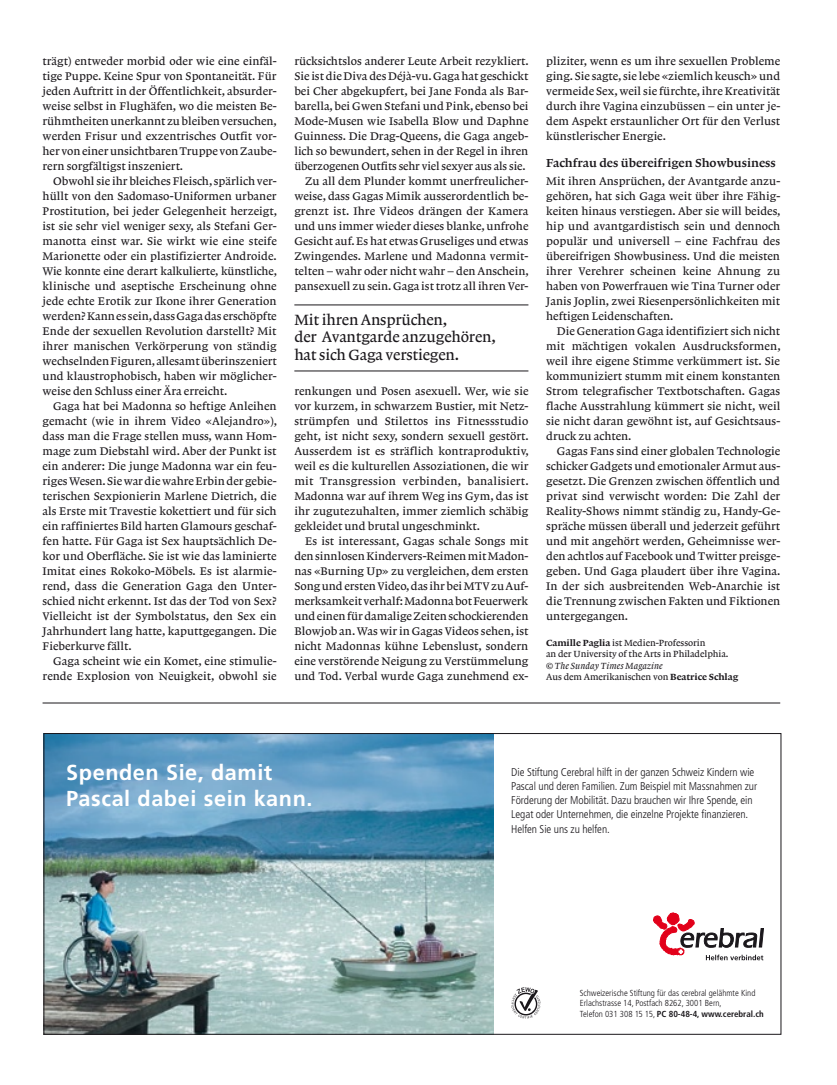
<style>
.page{position:relative;width:837px;height:1085px;background:#fff}
.page>*{position:absolute;margin:0;border:0;box-sizing:border-box;transform-origin:0 0}
.t1{font:700 21.62px/26px "Frutiger LT Std";letter-spacing:.025em;color:#fff}
.GES_Quote_3-zeilig_1{font:15.62px/17.5px "Lexicon No 1 Roman A Txt";letter-spacing:-.01em;color:#1a171b}
._00_Zwischentitel_1{font:12.25px "Lexicon No 1 Roman C Txt";color:#1a171b}
._00_Lauftext_9_3_A_x{font:11.62px/15px "Lexicon No 1 Roman A Txt";color:#1a171b;text-align:justify}
._00_Lauftext_9_3_A_s{font:11.62px/15px "Lexicon No 1 Roman A Txt";color:#1a171b;text-align:justify}
.t2{font:300 condensed 11.25px/14.1px "Frutiger";letter-spacing:-.01em;color:#1a171b}
._00_Autorenbox_7_5_A{font:9.38px/11.2px "Lexicon No 1 Roman A Tab";letter-spacing:-.005em;color:#1a171b}
._00_Autorenbox_7_5_A-2{font:9.38px "Lexicon No 1 Italic A Txt";letter-spacing:.01em;color:#1a171b}
.t3{font:300 condensed 8.75px/10.5px "Frutiger";color:#1a171b}
.s1{font-family:"Lexicon No 1 Roman D Txt"}
.s2{font-family:"Lexicon Xtra V05"}
.s3{font-weight:700}
</style>
<div class="page">
<hr style="left:43px;top:702px;width:737px;height:1px;background:#1a171b">
<hr style="left:294px;top:304px;width:234px;height:1px;background:#1a171b">
<hr style="left:294px;top:370px;width:234px;height:1px;background:#1a171b">
<svg style="left:653px;top:912px;width:110px;height:48px"></svg>
<svg style="left:511px;top:987px;width:29px;height:31px"></svg>
<img style="left:46px;top:735px;width:447px;height:297px">
<p class="_00_Lauftext_9_3_A_x" style="left:43px;top:53px;width:236px">trägt) entweder morbid oder wie eine einfäl&shy;tige Puppe. Keine Spur von Spontaneität. Für jeden Auftritt in der Öffentlichkeit, absurder&shy;weise selbst in Flughäfen, wo die meisten Be&shy;rühmtheiten unerkannt zu bleiben versuchen, werden Frisur und exzentrisches Outfit vor&shy;her von einer unsichtbaren Truppe von Zaube&shy;rern sorgfältigst inszeniert.</p>
<p class="_00_Lauftext_9_3_A_x" style="left:43px;top:173px;width:236px;text-indent:11px">Obwohl sie ihr bleiches Fleisch, spärlich ver&shy;hüllt von den Sadomaso-Uniformen urbaner Prostitution, bei jeder Gelegenheit herzeigt, ist sie sehr viel weniger sexy, als Stefani Ger&shy;manotta einst war. Sie wirkt wie eine steife Marionette oder ein plastifizierter Androide.<br>Wie konnte eine derart kalkulierte, künstliche, klinische und aseptische Erscheinung ohne jede echte Erotik zur Ikone ihrer Generation werden? Kann es sein, dass Gaga das erschöpfte Ende der sexuellen Revolution darstellt? Mit ihrer manischen Verkörperung von ständig wechselnden Figuren, allesamt überinszeniert und klaustrophobisch, haben wir möglicher&shy;weise den Schluss einer Ära erreicht.</p>
<p class="_00_Lauftext_9_3_A_x" style="left:43px;top:398px;width:236px;text-indent:11px">Gaga hat bei Madonna so heftige Anleihen gemacht (wie in ihrem Video «Alejandro»), dass man die Frage stellen muss, wann Hom&shy;mage zum Diebstahl wird. Aber der Punkt ist ein anderer: Die junge Madonna war ein feu&shy;riges Wesen. Sie war die wahre Erbin der gebie&shy;terischen Sexpionierin Marlene Dietrich, die als Erste mit Travestie kokettiert und für sich ein raffiniertes Bild harten Glamours geschaf&shy;fen hatte. Für Gaga ist Sex hauptsächlich De&shy;kor und Oberfläche. Sie ist wie das laminierte Imitat eines Rokoko-Möbels. Es ist alarmie&shy;rend, dass die Generation Gaga den Unter&shy;schied nicht erkennt. Ist das der Tod von Sex?<br>Vielleicht ist der Symbolstatus, den Sex ein Jahrhundert lang hatte, kaputtgegangen. Die Fieberkurve fällt.</p>
<p class="_00_Lauftext_9_3_A_x" style="left:43px;top:653px;width:235px;text-align:right">Gaga scheint wie ein Komet, eine stimulie&shy;rende Explosion von Neuigkeit, obwohl sie</p>
<p class="_00_Lauftext_9_3_A_x" style="left:294px;top:53px;width:236px">rücksichtslos anderer Leute Arbeit rezykliert.<br>Sie ist die Diva des Déjà-vu. Gaga hat geschickt bei Cher abgekupfert, bei Jane Fonda als Bar&shy;barella, bei Gwen Stefani und Pink, ebenso bei Mode-Musen wie Isabella Blow und Daphne Guinness. Die Drag-Queens, die Gaga angeb&shy;lich so bewundert, sehen in der Regel in ihren überzogenen Outfits sehr viel sexyer aus als sie.</p>
<p class="_00_Lauftext_9_3_A_x" style="left:294px;top:173px;width:236px;text-indent:11px">Zu all dem Plunder kommt unerfreulicher&shy;weise, dass Gagas Mimik ausserordentlich be&shy;grenzt ist. Ihre Videos drängen der Kamera und uns immer wieder dieses blanke, unfrohe Gesicht auf. Es hat etwas Gruseliges und etwas Zwingendes. Marlene und Madonna vermit&shy;telten – wahr oder nicht wahr – den Anschein, pansexuell zu sein. Gaga ist trotz all ihren Ver-</p>
<p class="GES_Quote_3-zeilig_1" style="left:294px;top:311px;width:203px">Mit ihren Ansprüchen,<br>der Avantgarde anzugehören, hat sich Gaga verstiegen.</p>
<p class="_00_Lauftext_9_3_A_x" style="left:294px;top:383px;width:236px">renkungen und Posen asexuell. Wer, wie sie vor kurzem, in schwarzem Bustier, mit Netz&shy;strümpfen und Stilettos ins Fitnessstudio geht, ist nicht sexy, sondern sexuell gestört.<br>Ausserdem ist es sträflich kontraproduktiv, weil es die kulturellen Assoziationen, die wir mit Transgression verbinden, banalisiert.<br>Madonna war auf ihrem Weg ins Gym, das ist ihr zugutezuhalten, immer ziemlich schäbig gekleidet und brutal ungeschminkt.</p>
<p class="_00_Lauftext_9_3_A_x" style="left:294px;top:533px;width:235px;text-indent:11px">Es ist interessant, Gagas schale Songs mit den sinnlosen Kindervers-Reimen mit Madon&shy;nas «Burning Up» zu vergleichen, dem ersten Song und ersten Video, das ihr bei MTV zu Auf&shy;merksamkeit verhalf: Madonna bot Feuerwerk und einen für damalige Zeiten schockierenden Blowjob an. Was wir in Gagas Videos sehen, ist nicht Madonnas kühne Lebenslust, sondern eine verstörende Neigung zu Verstümmelung und Tod. Verbal wurde Gaga zunehmend ex-</p>
<p class="_00_Lauftext_9_3_A_x" style="left:546px;top:53px;width:235px">pliziter, wenn es um ihre sexuellen Probleme ging. Sie sagte, sie lebe «ziemlich keusch» und vermeide Sex, weil sie fürchte, ihre Kreativität durch ihre Vagina einzubüssen – ein unter je&shy;dem Aspekt erstaunlicher Ort für den Verlust künstlerischer Energie.</p>
<p class="_00_Zwischentitel_1" style="left:546px;top:156px;width:231px">Fachfrau des übereifrigen Showbusiness</p>
<p class="_00_Lauftext_9_3_A_s" style="left:546px;top:173px;width:236px">Mit ihren Ansprüchen, der Avantgarde anzu&shy;gehören, hat sich Gaga weit über ihre Fähig&shy;keiten hinaus verstiegen. Aber sie will beides, hip und avantgardistisch sein und dennoch populär und universell – eine Fachfrau des übereifrigen Showbusiness. Und die meisten ihrer Verehrer scheinen keine Ahnung zu haben von Powerfrauen wie Tina Turner oder Janis Joplin, zwei Riesenpersönlichkeiten mit heftigen Leidenschaften.</p>
<p class="_00_Lauftext_9_3_A_x" style="left:546px;top:323px;width:236px;text-indent:11px">Die Generation Gaga identifiziert sich nicht mit mächtigen vokalen Ausdrucksformen, weil ihre eigene Stimme verkümmert ist. Sie kommuniziert stumm mit einem konstanten Strom telegrafischer Textbotschaften. Gagas flache Ausstrahlung kümmert sie nicht, weil sie nicht daran gewöhnt ist, auf Gesichtsaus&shy;druck zu achten.</p>
<p class="_00_Lauftext_9_3_A_x" style="left:546px;top:443px;width:236px;text-indent:11px">Gagas Fans sind einer globalen Technologie schicker Gadgets und emotionaler Armut aus&shy;gesetzt. Die Grenzen zwischen öffentlich und privat sind verwischt worden: Die Zahl der Reality-Shows nimmt ständig zu, Handy-Ge&shy;spräche müssen überall und jederzeit geführt und mit angehört werden, Geheimnisse wer&shy;den achtlos auf Facebook und Twitter preisge&shy;geben. Und Gaga plaudert über ihre Vagina.<br>In der sich ausbreitenden Web-Anarchie ist die Trennung zwischen Fakten und Fiktionen untergegangen.</p>
<p class="_00_Autorenbox_7_5_A" style="left:546px;top:637px;width:184px"><span class="s1">Camille Paglia</span> ist Medien-Professorin<br>an der University of the Arts in Philadelphia.</p>
<p class="_00_Autorenbox_7_5_A-2" style="left:546px;top:660px;width:118px"><span class="s2">X</span> The Sunday Times Magazine</p>
<p class="_00_Autorenbox_7_5_A" style="left:546px;top:671px;width:193px">Aus dem Amerikanischen von <span class="s1">Beatrice Schlag</span></p>
<p class="t1" style="left:66px;top:759px;width:248px">Spenden Sie, damit<br>Pascal dabei sein kann.</p>
<p class="t2" style="left:511px;top:764px;width:247px">Die Stiftung Cerebral hilft in der ganzen Schweiz Kindern wie Pascal und deren Familien. Zum Beispiel mit Massnahmen zur Förderung der Mobilität. Dazu brauchen wir Ihre Spende, ein Legat oder Unternehmen, die einzelne Projekte finanzieren.<br>Helfen Sie uns zu helfen.</p>
<p class="t3" style="left:579px;top:987px;width:185px">Schweizerische Stiftung für das cerebral gelähmte Kind<br>Erlachstrasse 14, Postfach 8262, 3001 Bern,<br>Telefon 031 308 15 15, <span class="s3">PC 80-48-4, www.cerebral.ch</span></p>
</div>
